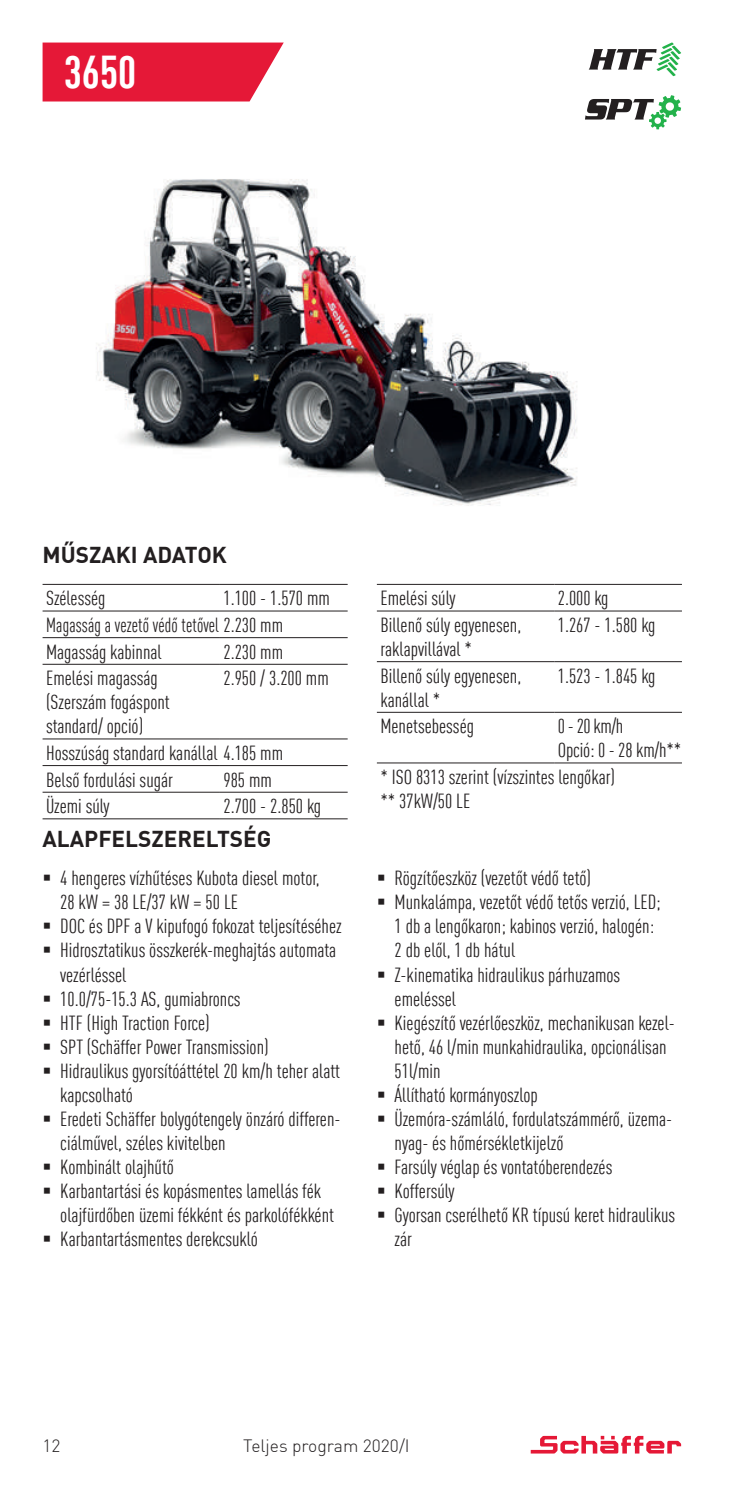
<style>
.page{position:relative;width:745px;height:1489px;background:#fff}
.page>*{position:absolute;margin:0;border:0;box-sizing:border-box;transform-origin:0 0}
.t1{font:700 condensed 45px "DIN Offc Pro";color:#fff}
.t2{font:700 22.5px "DIN Offc Pro";color:#231f20}
.t3{font:condensed 20px/24px "DIN Offc Pro";color:#231f20}
.t4{font:300 17.5px "DIN Offc Pro";color:#231f20}
</style>
<div class="page">
<svg style="left:530px;top:1435px;width:150px;height:18px"></svg>
<div style="left:43px;top:43px;width:240px;height:58px;background:#e51837"></div>
<svg style="left:588px;top:42px;width:92px;height:34px"></svg>
<img style="left:96px;top:179px;width:481px;height:327px">
<svg style="left:585px;top:95px;width:95px;height:34px"></svg>
<hr style="left:43px;top:584px;width:177px;height:1px;background:#231f20">
<hr style="left:220px;top:584px;width:127px;height:1px;background:#231f20">
<hr style="left:43px;top:610px;width:177px;height:1px;background:#231f20">
<hr style="left:220px;top:610px;width:127px;height:1px;background:#231f20">
<hr style="left:43px;top:637px;width:177px;height:1px;background:#231f20">
<hr style="left:220px;top:637px;width:127px;height:1px;background:#231f20">
<hr style="left:43px;top:664px;width:177px;height:1px;background:#231f20">
<hr style="left:220px;top:664px;width:127px;height:1px;background:#231f20">
<hr style="left:43px;top:738px;width:177px;height:1px;background:#231f20">
<hr style="left:220px;top:738px;width:127px;height:1px;background:#231f20">
<hr style="left:43px;top:765px;width:177px;height:1px;background:#231f20">
<hr style="left:220px;top:765px;width:127px;height:1px;background:#231f20">
<hr style="left:43px;top:791px;width:177px;height:1px;background:#231f20">
<hr style="left:220px;top:791px;width:127px;height:1px;background:#231f20">
<hr style="left:43px;top:818px;width:177px;height:1px;background:#231f20">
<hr style="left:220px;top:818px;width:127px;height:1px;background:#231f20">
<hr style="left:376px;top:584px;width:178px;height:1px;background:#231f20">
<hr style="left:554px;top:584px;width:127px;height:1px;background:#231f20">
<hr style="left:376px;top:610px;width:178px;height:1px;background:#231f20">
<hr style="left:554px;top:610px;width:127px;height:1px;background:#231f20">
<hr style="left:376px;top:661px;width:178px;height:1px;background:#231f20">
<hr style="left:554px;top:661px;width:127px;height:1px;background:#231f20">
<hr style="left:376px;top:712px;width:178px;height:1px;background:#231f20">
<hr style="left:554px;top:712px;width:127px;height:1px;background:#231f20">
<hr style="left:376px;top:762px;width:178px;height:1px;background:#231f20">
<hr style="left:554px;top:762px;width:127px;height:1px;background:#231f20">
<h1 class="t1" style="left:64px;top:39px;width:74px">3650</h1>
<p class="t2" style="left:43px;top:537px;width:186px">MŰSZAKI ADATOK</p>
<p class="t3" style="left:46px;top:584px;width:285px;line-height:26.5px;text-indent:177px">1.100 - 1.570 mm<br>Magasság a vezető védő tetővel 2.230 mm<br>Magasság kabinnal</p>
<p class="t3" style="left:46px;top:585px;width:61px">Szélesség</p>
<p class="t3" style="left:223px;top:638px;width:61px">2.230 mm</p>
<p class="t3" style="left:46px;top:665px;width:125px">Emelési magasság (Szerszám fogáspont standard/ opció)</p>
<p class="t3" style="left:223px;top:665px;width:107px">2.950 / 3.200 mm</p>
<p class="t3" style="left:46px;top:738px;width:238px;line-height:26.5px">Hosszúság standard kanállal 4.185 mm<br>Belső fordulási sugár</p>
<p class="t3" style="left:223px;top:766px;width:50px">985 mm</p>
<p class="t3" style="left:46px;top:792px;width:65px">Üzemi súly</p>
<p class="t3" style="left:223px;top:792px;width:99px">2.700 - 2.850 kg</p>
<p class="t2" style="left:43px;top:821px;width:230px">ALAPFELSZERELTSÉG</p>
<p class="t3" style="left:60px;top:865px;width:261px;text-indent:-18px">▪ 4 hengeres vízhűtéses Kubota diesel motor,<br>28 kW = 38 LE/37 kW = 50 LE</p>
<p class="t3" style="left:43px;top:913px;width:300px">▪ DOC és DPF a V kipufogó fokozat teljesítéséhez</p>
<p class="t3" style="left:60px;top:937px;width:277px;text-indent:-18px">▪ Hidrosztatikus összkerék-meghajtás automata vezérléssel</p>
<p class="t3" style="left:43px;top:985px;width:199px">▪ 10.0/75-15.3 AS, gumiabroncs</p>
<p class="t3" style="left:43px;top:1009px;width:169px">▪ HTF (High Traction Force)</p>
<p class="t3" style="left:43px;top:1033px;width:227px">▪ SPT (Schäffer Power Transmission)</p>
<p class="t3" style="left:60px;top:1057px;width:281px;text-indent:-18px">▪ Hidraulikus gyorsítóáttétel 20 km/h teher alatt kapcsolható</p>
<p class="t3" style="left:60px;top:1105px;width:281px;text-indent:-18px">▪ Eredeti Schäffer bolygótengely önzáró differen&shy;ciálművel, széles kivitelben</p>
<p class="t3" style="left:43px;top:1153px;width:133px">▪ Kombinált olajhűtő</p>
<p class="t3" style="left:60px;top:1177px;width:275px;text-indent:-18px">▪ Karbantartási és kopásmentes lamellás fék olajfürdőben üzemi fékként és parkolófékként</p>
<p class="t3" style="left:43px;top:1225px;width:217px">▪ Karbantartásmentes derekcsukló</p>
<p class="t3" style="left:380px;top:585px;width:76px">Emelési súly</p>
<p class="t3" style="left:557px;top:585px;width:52px">2.000 kg</p>
<p class="t3" style="left:380px;top:611px;width:142px">Billenő súly egyenesen, raklapvillával *</p>
<p class="t3" style="left:557px;top:611px;width:99px">1.267 - 1.580 kg</p>
<p class="t3" style="left:380px;top:662px;width:142px">Billenő súly egyenesen, kanállal *</p>
<p class="t3" style="left:557px;top:662px;width:99px">1.523 - 1.845 kg</p>
<p class="t3" style="left:380px;top:713px;width:95px">Menetsebesség</p>
<p class="t3" style="left:557px;top:713px;width:125px">0 - 20 km/h<br>Opció: 0 - 28 km/h**</p>
<p class="t3" style="left:380px;top:763px;width:236px">* ISO 8313 szerint (vízszintes lengőkar) ** 37kW/50 LE</p>
<p class="t3" style="left:376px;top:865px;width:216px">▪ Rögzítőeszköz (vezetőt védő tető)</p>
<p class="t3" style="left:394px;top:889px;width:267px;text-indent:-18px">▪ Munkalámpa, vezetőt védő tetős verzió, LED;<br>1 db a lengőkaron; kabinos verzió, halogén:<br>2 db elől, 1 db hátul</p>
<p class="t3" style="left:394px;top:961px;width:227px;text-indent:-18px">▪ Z-kinematika hidraulikus párhuzamos emeléssel</p>
<p class="t3" style="left:394px;top:1009px;width:282px;text-indent:-18px">▪ Kiegészítő vezérlőeszköz, mechanikusan kezel&shy;hető, 46 l/min munkahidraulika, opcionálisan<br>51l/min</p>
<p class="t3" style="left:376px;top:1081px;width:162px">▪ Állítható kormányoszlop</p>
<p class="t3" style="left:394px;top:1105px;width:279px;text-indent:-18px">▪ Üzemóra-számláló, fordulatszámmérő, üzema&shy;nyag- és hőmérsékletkijelző</p>
<p class="t3" style="left:376px;top:1153px;width:237px">▪ Farsúly véglap és vontatóberendezés</p>
<p class="t3" style="left:376px;top:1177px;width:79px">▪ Koffersúly</p>
<p class="t3" style="left:394px;top:1201px;width:282px;text-indent:-18px">▪ Gyorsan cserélhető KR típusú keret hidraulikus zár</p>
<p class="t4" style="left:43px;top:1431px;width:19px">12</p>
<p class="t4" style="left:243px;top:1431px;width:168px">Teljes program 2020/I</p>
</div>
